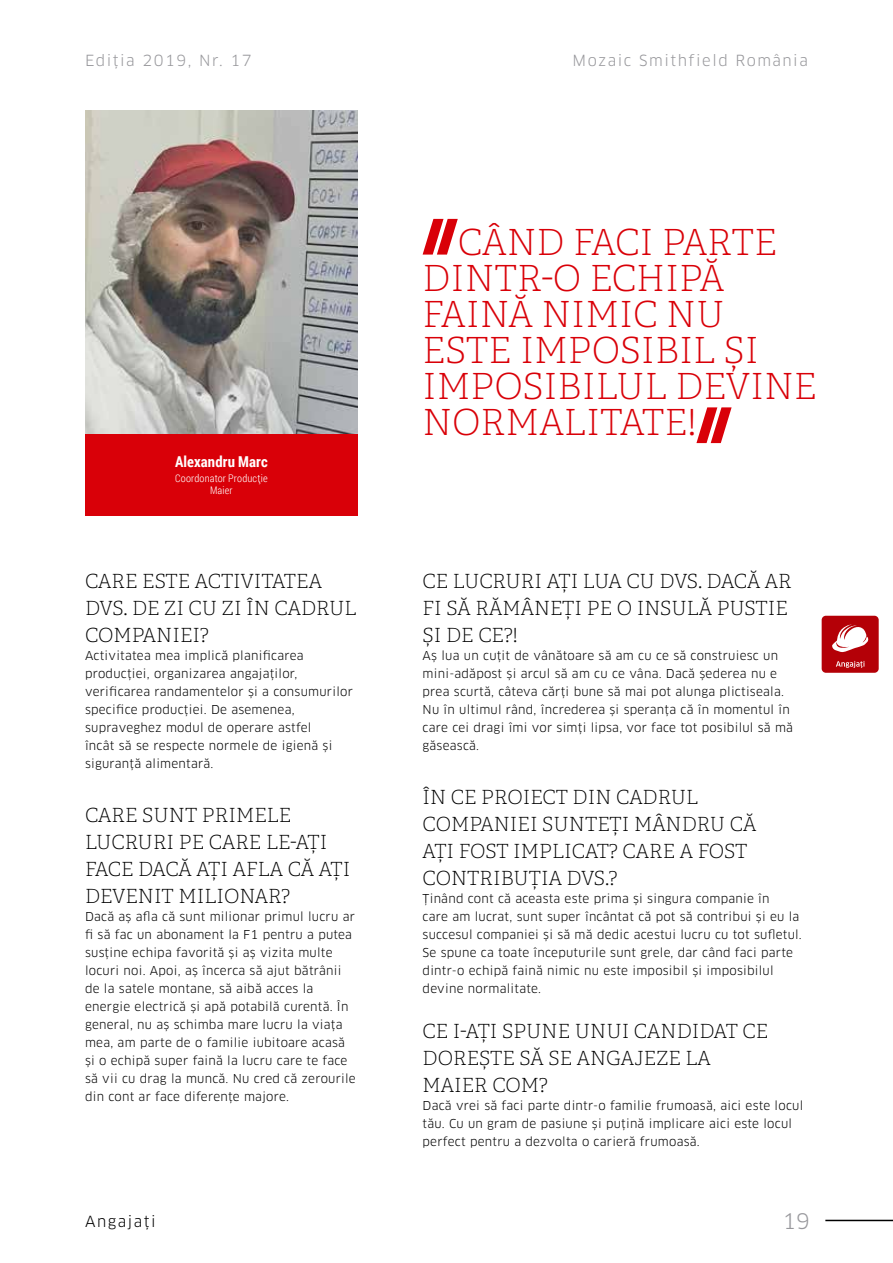
<style>
.page{position:relative;width:893px;height:1263px;background:#fff}
.page>*{position:absolute;margin:0;border:0;box-sizing:border-box;transform-origin:0 0}
.t1{font:36px/36px "Adelle PE Th";color:#d90008}
.t2{font:21px "Clan Pro";color:#98989c}
.t3{font:19.5px/27px "Adelle PE Th";color:#000}
.t4{font:15px "Clan Pro";letter-spacing:.1em;color:#98989c}
.t5{font:700 15px "Roboto Condensed";letter-spacing:.01em;color:#fff}
.t6{font:15px "Clan Pro";letter-spacing:.1em;color:#000}
.t7{font:12px/18px "Clan Pro";letter-spacing:.02em;color:#000}
.t8{font:300 10.5px/12.6px "Roboto Condensed";letter-spacing:.015em;color:#fff;text-align:center}
</style>
<div class="page">
<hr style="left:825px;top:1220px;width:68px;height:1px;background:#000">
<img style="left:85px;top:111px;width:273px;height:324px">
<div style="left:85px;top:435px;width:273px;height:81px;background:#d90008"></div>
<svg style="left:423px;top:219px;width:35px;height:36px"></svg>
<svg style="left:696px;top:407px;width:36px;height:36px"></svg>
<div style="left:822px;top:616px;width:57px;height:57px;background:#b40007;border-radius:4px"></div>
<svg style="left:832px;top:624px;width:36px;height:28px"></svg>
<svg style="left:836px;top:661px;width:28px;height:7px"></svg>
<p class="t4" style="left:85px;top:51px;width:168px">Ediția 2019, Nr. 17</p>
<p class="t4" style="left:572px;top:51px;width:237px">Mozaic Smithfield România</p>
<p class="t5" style="left:175px;top:451px;width:94px">Alexandru Marc</p>
<p class="t8" style="left:175px;top:471px;width:94px">Coordonator Producție<br>Maier</p>
<h3 class="t3" style="left:85px;top:567px;width:273px">CARE ESTE ACTIVITATEA<br>DVS. DE ZI CU ZI ÎN CADRUL<br>COMPANIEI?</h3>
<p class="t7" style="left:85px;top:646px;width:269px">Activitatea mea implică planificarea producției, organizarea angajaților, verificarea randamentelor și a consumurilor specifice producției. De asemenea, supraveghez modul de operare astfel<br>încât să se respecte normele de igienă și siguranță alimentară.</p>
<h3 class="t3" style="left:85px;top:801px;width:267px">CARE SUNT PRIMELE<br>LUCRURI PE CARE LE-AȚI<br>FACE DACĂ AȚI AFLA CĂ AȚI<br>DEVENIT MILIONAR?</h3>
<p class="t7" style="left:85px;top:907px;width:272px">Dacă aș afla că sunt milionar primul lucru ar fi să fac un abonament la F1 pentru a putea susține echipa favorită și aș vizita multe locuri noi. Apoi, aș încerca să ajut bătrânii de la satele montane, să aibă acces la energie electrică și apă potabilă curentă. În general, nu aș schimba mare lucru la viața mea, am parte de o familie iubitoare acasă și o echipă super faină la lucru care te face să vii cu drag la muncă. Nu cred că zerourile din cont ar face diferențe majore.</p>
<h1 class="t1" style="left:423px;top:223px;width:396px;text-indent:35px">CÂND FACI PARTE<br>DINTR-O ECHIPĂ<br>FAINĂ NIMIC NU<br>ESTE IMPOSIBIL ȘI<br>IMPOSIBILUL DEVINE<br>NORMALITATE!</h1>
<h3 class="t3" style="left:423px;top:567px;width:371px">CE LUCRURI AȚI LUA CU DVS. DACĂ AR<br>FI SĂ RĂMÂNEȚI PE O INSULĂ PUSTIE<br>ȘI DE CE?!</h3>
<p class="t7" style="left:423px;top:646px;width:372px">Aș lua un cuțit de vânătoare să am cu ce să construiesc un mini-adăpost și arcul să am cu ce vâna. Dacă șederea nu e prea scurtă, câteva cărți bune să mai pot alunga plictiseala.<br>Nu în ultimul rând, încrederea și speranța că în momentul în care cei dragi îmi vor simți lipsa, vor face tot posibilul să mă găsească.</p>
<h3 class="t3" style="left:423px;top:783px;width:335px">ÎN CE PROIECT DIN CADRUL<br>COMPANIEI SUNTEȚI MÂNDRU CĂ<br>AȚI FOST IMPLICAT? CARE A FOST<br>CONTRIBUȚIA DVS.?</h3>
<p class="t7" style="left:423px;top:889px;width:381px">Ținând cont că aceasta este prima și singura companie în<br>care am lucrat, sunt super încântat că pot să contribui și eu la succesul companiei și să mă dedic acestui lucru cu tot sufletul.<br>Se spune ca toate începuturile sunt grele, dar când faci parte dintr-o echipă faină nimic nu este imposibil și imposibilul devine normalitate.</p>
<h3 class="t3" style="left:423px;top:1017px;width:347px">CE I-AȚI SPUNE UNUI CANDIDAT CE<br>DOREȘTE SĂ SE ANGAJEZE LA<br>MAIER COM?</h3>
<p class="t7" style="left:423px;top:1096px;width:382px">Dacă vrei să faci parte dintr-o familie frumoasă, aici este locul tău. Cu un gram de pasiune și puțină implicare aici este locul perfect pentru a dezvolta o carieră frumoasă.</p>
<p class="t6" style="left:85px;top:1212px;width:72px">Angajați</p>
<h2 class="t2" style="left:782px;top:1208px;width:29px">19</h2>
</div>
